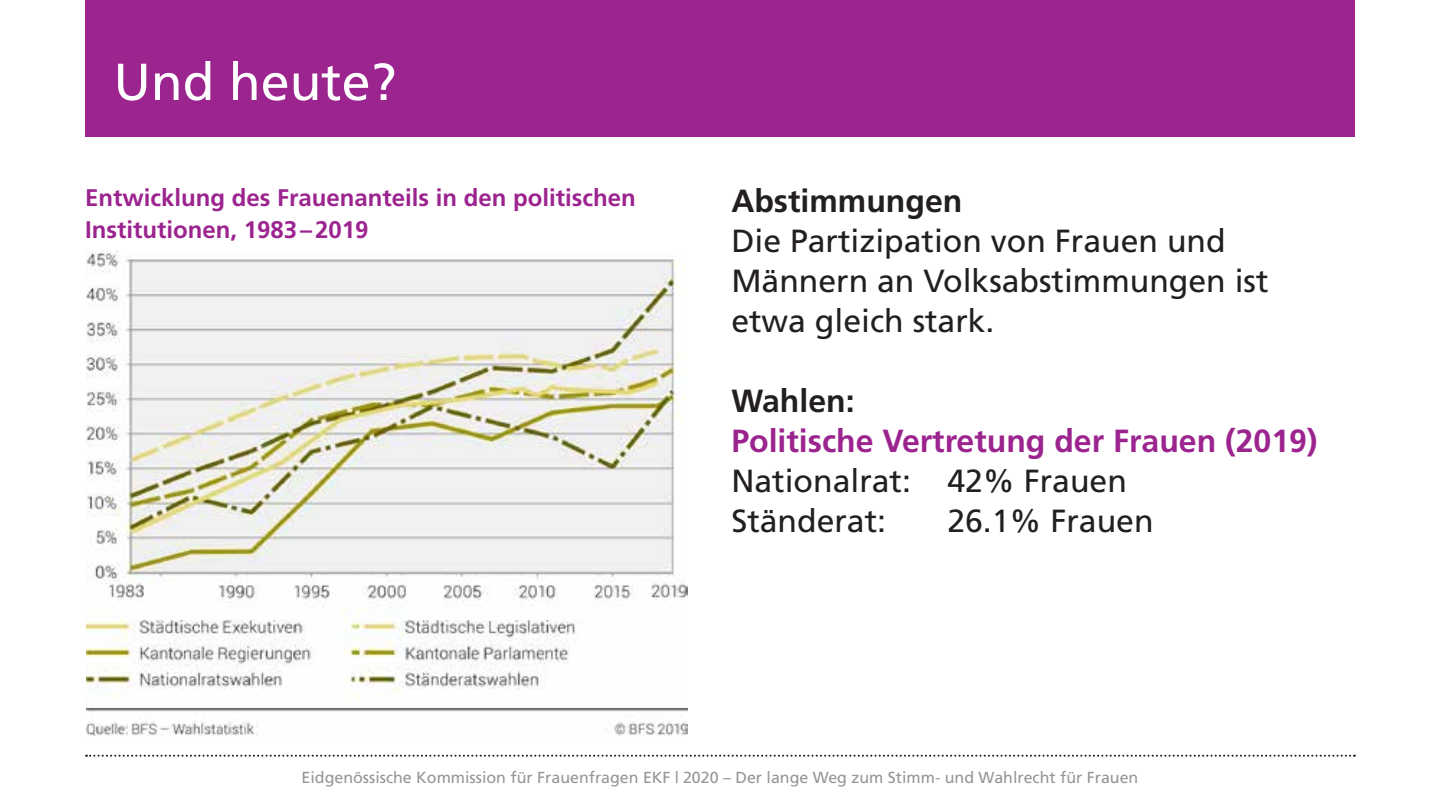
<style>
.page{position:relative;width:1440px;height:811px;background:#fff}
.page>*{position:absolute;margin:0;border:0;box-sizing:border-box;transform-origin:0 0}
.t1{font:52px "Frutiger";color:#fff}
.t2{font:32px/40px "Frutiger";color:#231f20}
.t3{font:700 32px "Frutiger";color:#9c248f}
.t4{font:700 32px "Frutiger";color:#231f20}
.t5{font:700 24px/32px "Frutiger";color:#9c248f}
.t6{font:16px "Frutiger";color:#949698}
</style>
<div class="page">
<svg style="left:86px;top:754px;width:1269px;height:2px"></svg>
<div style="left:85px;top:0;width:1270px;height:136px;background:#9c248f"></div>
<img style="left:86px;top:251px;width:602px;height:485px">
<h1 class="t1" style="left:113px;top:51px;width:285px">Und heute?</h1>
<p class="t5" style="left:85px;top:181px;width:552px">Entwicklung des Frauenanteils in den politischen<br>Institutionen, 1983–2019</p>
<p class="t4" style="left:731px;top:182px;width:233px">Abstimmungen</p>
<p class="t2" style="left:731px;top:221px;width:539px">Die Partizipation von Frauen und<br>Männern an Volksabstimmungen ist etwa gleich stark.</p>
<p class="t4" style="left:731px;top:382px;width:125px">Wahlen:</p>
<p class="t3" style="left:731px;top:422px;width:588px">Politische Vertretung der Frauen (2019)</p>
<p class="t2" style="left:731px;top:461px;width:397px">Nationalrat: 42% Frauen<br>Ständerat:</p>
<p class="t2" style="left:947px;top:501px;width:208px">26.1% Frauen</p>
<p class="t6" style="left:302px;top:768px;width:838px">Eidgenössische Kommission für Frauenfragen EKF | 2020 – Der lange Weg zum Stimm- und Wahlrecht für Frauen</p>
</div>
